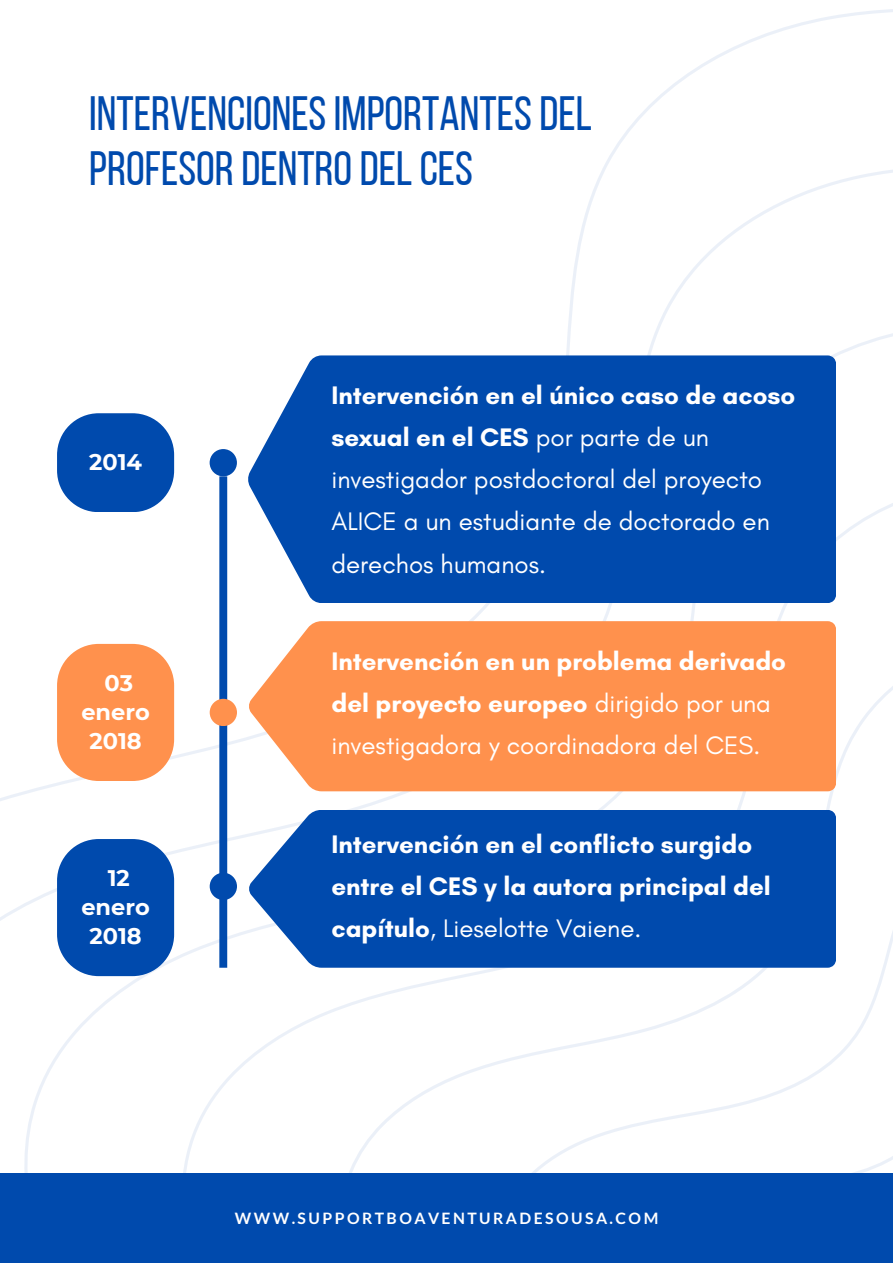
<style>
.page{position:relative;width:893px;height:1263px;background:#fff}
.page>*{position:absolute;margin:0;border:0;box-sizing:border-box;transform-origin:0 0}
.t1{font:48.07px/55.7px "Bebas Neue";color:#004aad}
.t2{font:700 25.88px/42.2px "Glacial Indifference";color:#fff}
.t3{font:25.88px/42.2px "Glacial Indifference";color:#fff}
.t4{font:700 22.5px/28.7px "Montserrat";color:#fff;text-align:center}
.t5{font:700 15.75px "Lato";letter-spacing:.155em;color:#fff}
.s1{font-weight:700}
.s2{font-weight:400}
</style>
<div class="page">
<svg style="left:173px;top:474px;width:720px;height:700px"></svg>
<svg style="left:330px;top:629px;width:563px;height:545px"></svg>
<svg style="left:488px;top:784px;width:405px;height:390px"></svg>
<svg style="left:635px;top:934px;width:258px;height:240px"></svg>
<div style="left:219px;top:476px;width:8px;height:492px;background:#004aad"></div>
<div style="left:210px;top:449px;width:27px;height:27px;background:#004aad;border-radius:50%"></div>
<div style="left:248px;top:355px;width:588px;height:248px;background:#004aad"></div>
<div style="left:210px;top:699px;width:27px;height:27px;background:#ff914d;border-radius:50%"></div>
<div style="left:210px;top:873px;width:27px;height:27px;background:#004aad;border-radius:50%"></div>
<div style="left:57px;top:839px;width:117px;height:137px;background:#004aad;border-radius:42px"></div>
<svg style="left:248px;top:621px;width:588px;height:170px;background:#fe9858"></svg>
<div style="left:249px;top:810px;width:587px;height:158px;background:#004aad"></div>
<div style="left:57px;top:644px;width:117px;height:137px;background:#ff914d;border-radius:42px"></div>
<div style="left:57px;top:413px;width:117px;height:99px;background:#004aad;border-radius:42px"></div>
<div style="left:0;top:1174px;width:893px;height:89px;background:#004aad"></div>
<h1 class="t1" style="left:89px;top:90px;width:504px">INTERVENCIONESIMPORTANTESDEL<br>PROFESORDENTRODELCES</h1>
<h2 class="t4" style="left:89px;top:448px;width:54px">2014</h2>
<h2 class="t4" style="left:81px;top:669px;width:70px">03 enero<br>2018</h2>
<p class="t4" style="left:81px;top:864px;width:70px">12 enero<br>2018</p>
<h3 class="t3" style="left:331px;top:374px;width:465px"><span class="s1">Intervención en el único caso de acoso sexual en el CES</span> por parte de un investigador postdoctoral del proyecto<br>ALICE a un estudiante de doctorado en derechos humanos.</h3>
<h3 class="t2" style="left:331px;top:639px;width:456px">Intervención en un problema derivado del proyecto europeo <span class="s2">dirigido por una investigadora y coordinadora del CES.</span></h3>
<h3 class="t2" style="left:331px;top:823px;width:441px">Intervención en el conflicto surgido entre el CES y la autora principal del capítulo<span class="s2">, Lieselotte Vaiene.</span></h3>
<h2 class="t5" style="left:235px;top:1209px;width:425px">WWW.SUPPORTBOAVENTURADESOUSA.COM</h2>
</div>
